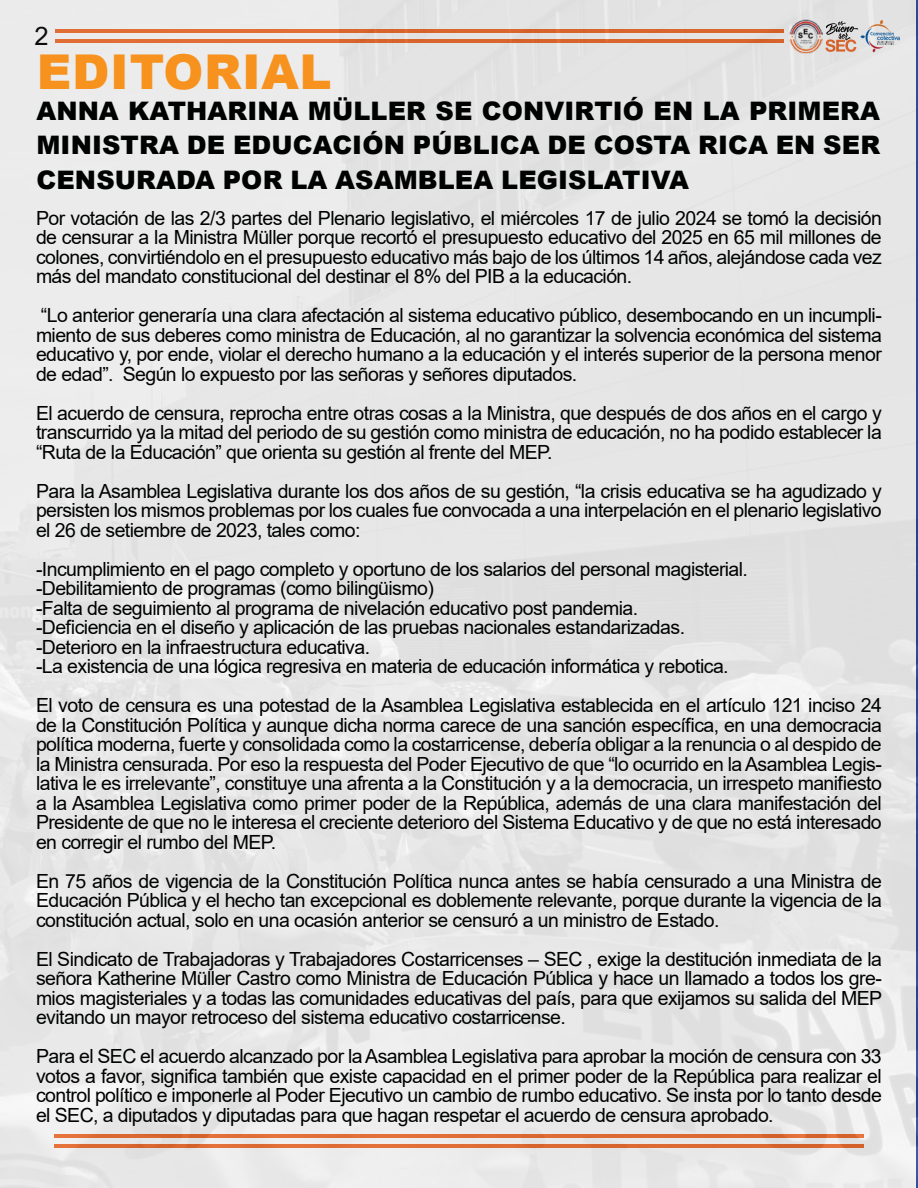
<style>
.page{position:relative;width:918px;height:1188px;background:#e6e6e6}
.page>*{position:absolute;margin:0;border:0;box-sizing:border-box;transform-origin:0 0}
.t1{font:900 48px "Arial";letter-spacing:.015em;color:#f7921e}
.t2{font:900 25.5px/34.5px "Arial";letter-spacing:.005em;color:#000101;text-align:justify}
.t3{font:25.5px "Arial";color:#000}
.t4{font:19.5px/19.5px "Arial";letter-spacing:-.03em;color:#000101;text-align:justify}
</style>
<div class="page">
<h2 class="t3" style="left:34px;top:19px;width:16px">2</h2>
<h1 class="t1" style="left:37px;top:37px;width:296px">EDITORIAL</h1>
<h2 class="t2" style="left:36px;top:93px;width:845px">ANNA KATHARINA MÜLLER SE CONVIRTIÓ EN LA PRIMERA MINISTRA DE EDUCACIÓN PÚBLICA DE COSTA RICA EN SER CENSURADA POR LA ASAMBLEA LEGISLATIVA</h2>
<p class="t4" style="left:36px;top:208px;width:847px">Por votación de las 2/3 partes del Plenario legislativo, el miércoles 17 de julio 2024 se tomó la decisión de censurar a la Ministra Müller porque recortó el presupuesto educativo del 2025 en 65 mil millones de colones, convirtiéndolo en el presupuesto educativo más bajo de los últimos 14 años, alejándose cada vez más del mandato constitucional del destinar el 8% del PIB a la educación.</p>
<p class="t4" style="left:36px;top:306px;width:847px">“Lo anterior generaría una clara afectación al sistema educativo público, desembocando en un incumpli&shy;miento de sus deberes como ministra de Educación, al no garantizar la solvencia económica del sistema educativo y, por ende, violar el derecho humano a la educación y el interés superior de la persona menor de edad”. Según lo expuesto por las señoras y señores diputados.</p>
<p class="t4" style="left:36px;top:403px;width:847px">El acuerdo de censura, reprocha entre otras cosas a la Ministra, que después de dos años en el cargo y transcurrido ya la mitad del periodo de su gestión como ministra de educación, no ha podido establecer la “Ruta de la Educación” que orienta su gestión al frente del MEP.</p>
<p class="t4" style="left:36px;top:481px;width:847px">Para la Asamblea Legislativa durante los dos años de su gestión, “la crisis educativa se ha agudizado y persisten los mismos problemas por los cuales fue convocada a una interpelación en el plenario legislativo el 26 de setiembre de 2023, tales como:</p>
<p class="t4" style="left:36px;top:559px;width:714px;text-align:left">-Incumplimiento en el pago completo y oportuno de los salarios del personal magisterial. -Debilitamiento de programas (como bilingüismo)<br>-Falta de seguimiento al programa de nivelación educativo post pandemia.<br>-Deficiencia en el diseño y aplicación de las pruebas nacionales estandarizadas. -Deterioro en la infraestructura educativa.<br>-La existencia de una lógica regresiva en materia de educación informática y rebotica.</p>
<p class="t4" style="left:36px;top:696px;width:847px">El voto de censura es una potestad de la Asamblea Legislativa establecida en el artículo 121 inciso 24 de la Constitución Política y aunque dicha norma carece de una sanción específica, en una democracia política moderna, fuerte y consolidada como la costarricense, debería obligar a la renuncia o al despido de la Ministra censurada. Por eso la respuesta del Poder Ejecutivo de que “lo ocurrido en la Asamblea Legis&shy;lativa le es irrelevante”, constituye una afrenta a la Constitución y a la democracia, un irrespeto manifiesto a la Asamblea Legislativa como primer poder de la República, además de una clara manifestación del Presidente de que no le interesa el creciente deterioro del Sistema Educativo y de que no está interesado en corregir el rumbo del MEP.</p>
<p class="t4" style="left:36px;top:871px;width:847px">En 75 años de vigencia de la Constitución Política nunca antes se había censurado a una Ministra de Educación Pública y el hecho tan excepcional es doblemente relevante, porque durante la vigencia de la constitución actual, solo en una ocasión anterior se censuró a un ministro de Estado.</p>
<p class="t4" style="left:36px;top:949px;width:848px">El Sindicato de Trabajadoras y Trabajadores Costarricenses – SEC , exige la destitución inmediata de la señora Katherine Müller Castro como Ministra de Educación Pública y hace un llamado a todos los gre&shy;mios magisteriales y a todas las comunidades educativas del país, para que exijamos su salida del MEP evitando un mayor retroceso del sistema educativo costarricense.</p>
<p class="t4" style="left:36px;top:1047px;width:847px">Para el SEC el acuerdo alcanzado por la Asamblea Legislativa para aprobar la moción de censura con 33 votos a favor, significa también que existe capacidad en el primer poder de la República para realizar el control político e imponerle al Poder Ejecutivo un cambio de rumbo educativo. Se insta por lo tanto desde el SEC, a diputados y diputadas para que hagan respetar el acuerdo de censura aprobado.</p>
</div>
